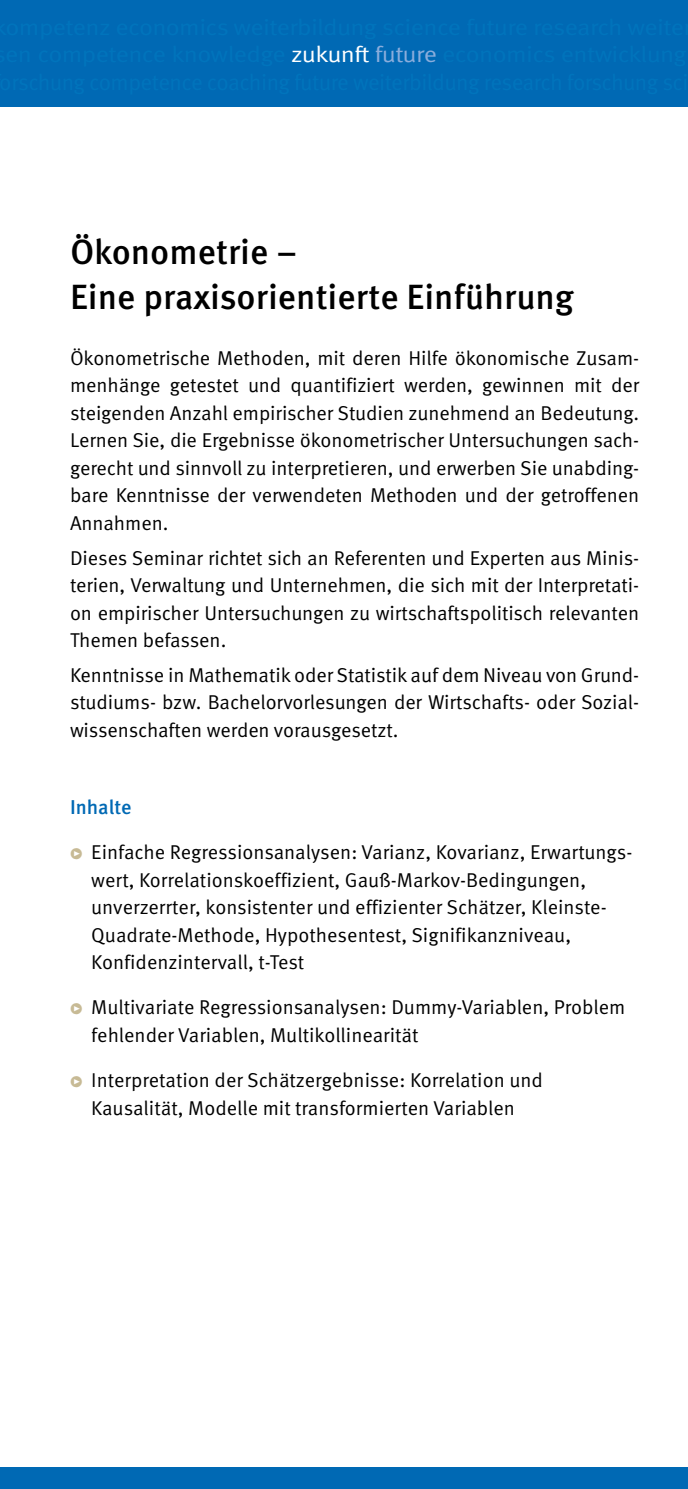
<style>
.page{position:relative;width:688px;height:1489px;background:#fff}
.page>*{position:absolute;margin:0;border:0;box-sizing:border-box;transform-origin:0 0}
.t1{font:500 35px/45px "Meta Pro";color:#000}
.t2{font:20px/27.5px "Meta Pro";letter-spacing:-.005em;color:#000;text-align:justify}
.t3{font:500 20px "Meta Pro";color:#0069b4}
.s1{font-size:15px;color:#c7ba95}
</style>
<div class="page">
<div style="left:0;top:0;width:687px;height:106px;background:#0069b4"></div>
<div style="left:0;top:1467px;width:687px;height:21px;background:#0069b4"></div>
<h1 class="t1" style="left:70px;top:230px;width:505px">Ökonometrie –<br>Eine praxisorientierte Einführung</h1>
<p class="t2" style="left:70px;top:345px;width:570px">Ökonometrische Methoden, mit deren Hilfe ökonomische Zusam&shy;menhänge getestet und quantifiziert werden, gewinnen mit der steigenden Anzahl empirischer Studien zunehmend an Bedeutung.<br>Lernen Sie, die Ergebnisse ökonometrischer Untersuchungen sach&shy;gerecht und sinnvoll zu interpretieren, und erwerben Sie unabding&shy;bare Kenntnisse der verwendeten Methoden und der getroffenen Annahmen.</p>
<p class="t2" style="left:70px;top:544px;width:570px">Dieses Seminar richtet sich an Referenten und Experten aus Minis&shy;terien, Verwaltung und Unternehmen, die sich mit der Interpretati&shy;on empirischer Untersuchungen zu wirtschaftspolitisch relevanten Themen befassen.</p>
<p class="t2" style="left:70px;top:661px;width:570px">Kenntnisse in Mathematik oder Statistik auf dem Niveau von Grund&shy;studiums- bzw. Bachelorvorlesungen der Wirtschafts- oder Sozial&shy;wissenschaften werden vorausgesetzt.</p>
<p class="t3" style="left:70px;top:794px;width:63px">Inhalte</p>
<p class="t2" style="left:91px;top:839px;width:542px;text-align:left;text-indent:-21px"><span class="s1">ͮ</span> Einfache Regressionsanalysen: Varianz, Kovarianz, Erwartungs&shy;wert, Korrelationskoeffizient, Gauß-Markov-Bedingungen, unverzerrter, konsistenter und effizienter Schätzer, Kleinste-Quadrate-Methode, Hypothesentest, Signifikanzniveau, Konfidenzintervall, t-Test</p>
<p class="t2" style="left:91px;top:994px;width:535px;text-indent:-21px"><span class="s1">ͮ</span> Multivariate Regressionsanalysen: Dummy-Variablen, Problem fehlender Variablen, Multikollinearität</p>
<p class="t2" style="left:70px;top:1067px;width:474px;text-align:center"><span class="s1">ͮ</span> Interpretation der Schätzergebnisse: Korrelation und<br>Kausalität, Modelle mit transformierten Variablen</p>
</div>
